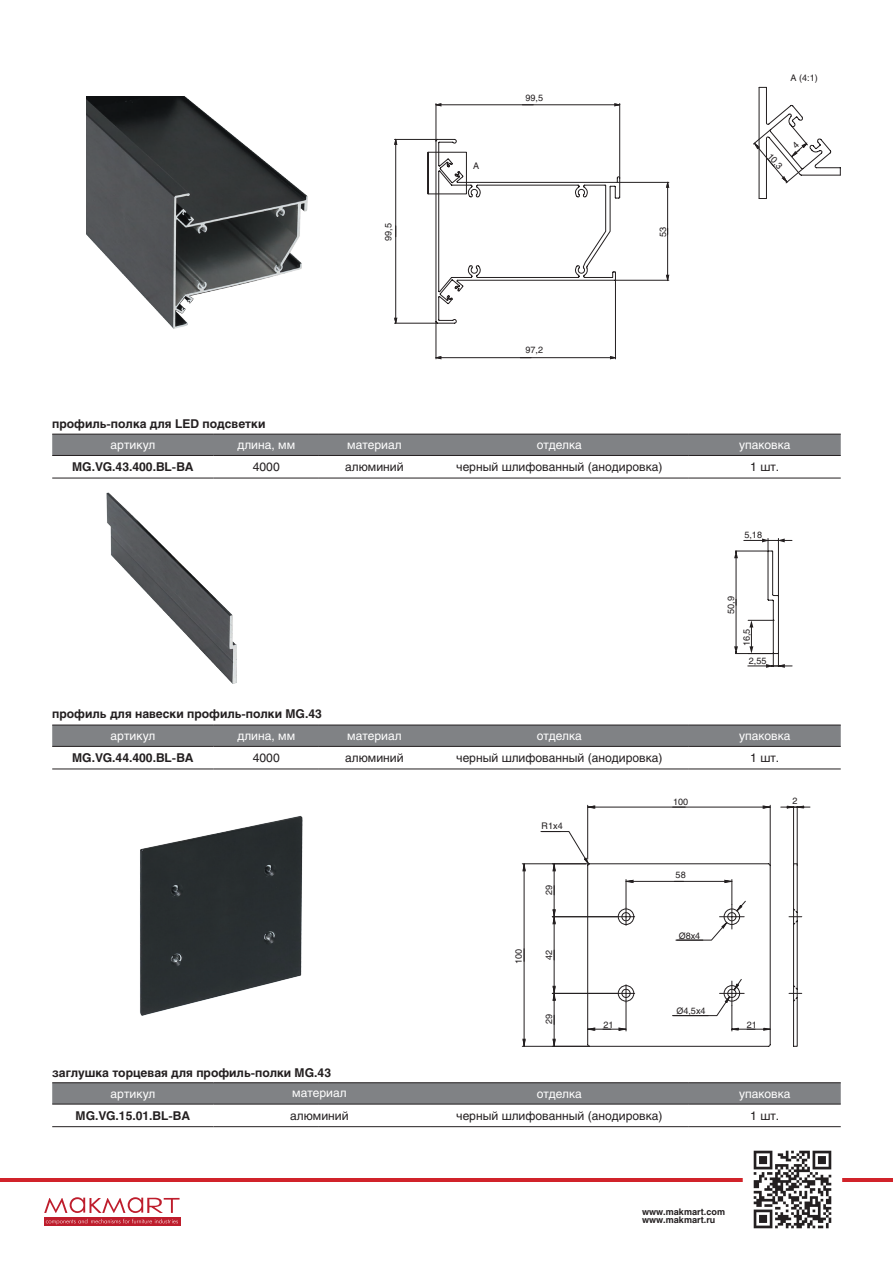
<style>
.page{position:relative;width:893px;height:1263px;background:#fff}
.page>*{position:absolute;margin:0;border:0;box-sizing:border-box;transform-origin:0 0}
.t1{font:700 12px "Helios";color:#231f20}
.t2{font:12px "Helios";color:#231f20}
.t3{font:12px "Helios";color:#fff}
.схемы{font:9px "Helios";color:#231f20}
.t4{font:700 9px/8.6px "Helios";color:#231f20}
.s1{font-family:"Arial"}
</style>
<div class="page">
<hr style="left:0;top:1178px;width:893px;height:3px;background:#d1232a">
<img style="left:746px;top:1150px;width:93px;height:79px">
<div style="left:44px;top:1217px;width:136px;height:9px;background:#be1d2c"></div>
<svg style="left:46px;top:1219px;width:132px;height:5px"></svg>
<svg style="left:44px;top:1197px;width:136px;height:16px"></svg>
<div style="left:52px;top:435px;width:789px;height:20px;background:#808285"></div>
<hr style="left:52px;top:434px;width:162px;height:1px;background:#231f20">
<hr style="left:214px;top:434px;width:105px;height:1px;background:#231f20">
<hr style="left:319px;top:434px;width:111px;height:1px;background:#231f20">
<hr style="left:430px;top:434px;width:259px;height:1px;background:#231f20">
<hr style="left:689px;top:434px;width:152px;height:1px;background:#231f20">
<hr style="left:52px;top:455px;width:162px;height:1px;background:#231f20">
<hr style="left:214px;top:455px;width:105px;height:1px;background:#231f20">
<hr style="left:319px;top:455px;width:111px;height:1px;background:#231f20">
<hr style="left:430px;top:455px;width:259px;height:1px;background:#231f20">
<hr style="left:689px;top:455px;width:152px;height:1px;background:#231f20">
<hr style="left:52px;top:478px;width:162px;height:1px;background:#231f20">
<hr style="left:214px;top:478px;width:105px;height:1px;background:#231f20">
<hr style="left:319px;top:478px;width:111px;height:1px;background:#231f20">
<hr style="left:430px;top:478px;width:259px;height:1px;background:#231f20">
<hr style="left:689px;top:478px;width:152px;height:1px;background:#231f20">
<div style="left:52px;top:726px;width:789px;height:20px;background:#808285"></div>
<hr style="left:52px;top:725px;width:162px;height:1px;background:#231f20">
<hr style="left:214px;top:725px;width:105px;height:1px;background:#231f20">
<hr style="left:319px;top:725px;width:111px;height:1px;background:#231f20">
<hr style="left:430px;top:725px;width:259px;height:1px;background:#231f20">
<hr style="left:689px;top:725px;width:152px;height:1px;background:#231f20">
<hr style="left:52px;top:746px;width:162px;height:1px;background:#231f20">
<hr style="left:214px;top:746px;width:105px;height:1px;background:#231f20">
<hr style="left:319px;top:746px;width:111px;height:1px;background:#231f20">
<hr style="left:430px;top:746px;width:259px;height:1px;background:#231f20">
<hr style="left:689px;top:746px;width:152px;height:1px;background:#231f20">
<hr style="left:52px;top:768px;width:162px;height:1px;background:#231f20">
<hr style="left:214px;top:768px;width:105px;height:1px;background:#231f20">
<hr style="left:319px;top:768px;width:111px;height:1px;background:#231f20">
<hr style="left:430px;top:768px;width:259px;height:1px;background:#231f20">
<hr style="left:689px;top:768px;width:152px;height:1px;background:#231f20">
<svg style="left:52px;top:1083px;width:789px;height:21px;background:#7d7e81"></svg>
<hr style="left:52px;top:1082px;width:162px;height:1px;background:#231f20">
<hr style="left:214px;top:1082px;width:105px;height:1px;background:#231f20">
<hr style="left:319px;top:1082px;width:111px;height:1px;background:#231f20">
<hr style="left:430px;top:1082px;width:259px;height:1px;background:#231f20">
<hr style="left:689px;top:1082px;width:152px;height:1px;background:#231f20">
<hr style="left:52px;top:1104px;width:162px;height:1px;background:#231f20">
<hr style="left:214px;top:1104px;width:105px;height:1px;background:#231f20">
<hr style="left:319px;top:1104px;width:111px;height:1px;background:#231f20">
<hr style="left:430px;top:1104px;width:259px;height:1px;background:#231f20">
<hr style="left:689px;top:1104px;width:152px;height:1px;background:#231f20">
<hr style="left:52px;top:1126px;width:162px;height:1px;background:#231f20">
<hr style="left:214px;top:1126px;width:105px;height:1px;background:#231f20">
<hr style="left:319px;top:1126px;width:111px;height:1px;background:#231f20">
<hr style="left:430px;top:1126px;width:259px;height:1px;background:#231f20">
<hr style="left:689px;top:1126px;width:152px;height:1px;background:#231f20">
<img style="left:140px;top:816px;width:163px;height:200px">
<img style="left:86px;top:97px;width:222px;height:232px">
<img style="left:106px;top:492px;width:131px;height:192px">
<svg style="left:522px;top:864px;width:4px;height:182px"></svg>
<hr style="left:522px;top:1046px;width:67px;height:1px;background:#231f20">
<hr style="left:522px;top:863px;width:64px;height:1px;background:#231f20">
<svg style="left:540px;top:805px;width:271px;height:242px"></svg>
<svg style="left:435px;top:356px;width:182px;height:3px"></svg>
<hr style="left:436px;top:322px;width:1px;height:37px;background:#231f20">
<hr style="left:615px;top:280px;width:1px;height:79px;background:#231f20">
<hr style="left:736px;top:557px;width:1px;height:91px;background:#231f20">
<svg style="left:734px;top:552px;width:4px;height:6px"></svg>
<svg style="left:734px;top:646px;width:4px;height:7px"></svg>
<hr style="left:735px;top:551px;width:34px;height:1px;background:#231f20">
<hr style="left:735px;top:653px;width:39px;height:1px;background:#231f20">
<svg style="left:744px;top:538px;width:48px;height:130px"></svg>
<svg style="left:394px;top:87px;width:447px;height:240px"></svg>
<p class="t1" style="left:52px;top:417px;width:215px">профиль-полка для LED подсветки</p>
<p class="схемы" style="left:383px;top:241px;width:19px;rotate:-90deg">99,5</p>
<p class="схемы" style="left:473px;top:161px;width:8px">А</p>
<p class="схемы" style="left:525px;top:92px;width:19px">99,5</p>
<p class="схемы" style="left:525px;top:345px;width:19px">97,2</p>
<p class="схемы" style="left:658px;top:237px;width:12px;rotate:-90deg">53</p>
<p class="схемы" style="left:790px;top:73px;width:29px">А (4:1)</p>
<p class="схемы" style="left:773px;top:151px;width:19px;rotate:47deg">10,3</p>
<p class="t3" style="left:111px;top:438px;width:46px">артикул</p>
<p class="t3" style="left:237px;top:438px;width:59px">длина, мм</p>
<p class="t3" style="left:347px;top:438px;width:56px">материал</p>
<p class="t3" style="left:537px;top:438px;width:47px">отделка</p>
<p class="t3" style="left:739px;top:438px;width:53px">упаковка</p>
<p class="t1" style="left:72px;top:460px;width:123px">MG.VG.43.400.BL-BA</p>
<p class="t2" style="left:253px;top:460px;width:28px">4000</p>
<p class="t2" style="left:345px;top:460px;width:60px">алюминий</p>
<p class="t2" style="left:456px;top:460px;width:208px">черный шлифованный (анодировка)</p>
<p class="t2" style="left:750px;top:460px;width:31px">1 шт.</p>
<p class="схемы" style="left:744px;top:530px;width:19px">5,18</p>
<p class="схемы" style="left:726px;top:614px;width:19px;rotate:-90deg">50,9</p>
<p class="схемы" style="left:741px;top:646px;width:19px;rotate:-90deg">16,5</p>
<p class="t1" style="left:52px;top:706px;width:271px">профиль для навески профиль-полки MG.43</p>
<p class="схемы" style="left:749px;top:655px;width:19px">2,55</p>
<p class="t3" style="left:111px;top:729px;width:46px">артикул</p>
<p class="t3" style="left:237px;top:729px;width:59px">длина, мм</p>
<p class="t3" style="left:347px;top:729px;width:56px">материал</p>
<p class="t3" style="left:537px;top:729px;width:47px">отделка</p>
<p class="t3" style="left:739px;top:729px;width:53px">упаковка</p>
<p class="t1" style="left:72px;top:751px;width:123px">MG.VG.44.400.BL-BA</p>
<p class="t2" style="left:253px;top:751px;width:28px">4000</p>
<p class="t2" style="left:345px;top:751px;width:60px">алюминий</p>
<p class="t2" style="left:456px;top:751px;width:208px">черный шлифованный (анодировка)</p>
<p class="t2" style="left:750px;top:751px;width:31px">1 шт.</p>
<p class="t1" style="left:52px;top:1065px;width:280px">заглушка торцевая для профиль-полки MG.43</p>
<p class="схемы" style="left:542px;top:820px;width:23px">R1х4</p>
<p class="схемы" style="left:513px;top:964px;width:17px;rotate:-90deg">100</p>
<p class="схемы" style="left:544px;top:895px;width:12px;rotate:-90deg">29</p>
<p class="схемы" style="left:544px;top:959px;width:12px;rotate:-90deg">42</p>
<p class="схемы" style="left:544px;top:1024px;width:12px;rotate:-90deg">29</p>
<p class="схемы" style="left:673px;top:796px;width:17px">100</p>
<p class="схемы" style="left:676px;top:870px;width:12px">58</p>
<p class="схемы" style="left:679px;top:930px;width:23px"><span class="s1">Ø</span>8х4</p>
<p class="схемы" style="left:676px;top:1005px;width:31px"><span class="s1">Ø</span>4,5х4</p>
<p class="схемы" style="left:603px;top:1019px;width:12px">21</p>
<p class="схемы" style="left:747px;top:1019px;width:12px">21</p>
<p class="схемы" style="left:792px;top:795px;width:7px">2</p>
<p class="t3" style="left:111px;top:1087px;width:46px">артикул</p>
<p class="t3" style="left:292px;top:1086px;width:56px">материал</p>
<p class="t3" style="left:537px;top:1087px;width:47px">отделка</p>
<p class="t3" style="left:739px;top:1087px;width:53px">упаковка</p>
<p class="t1" style="left:76px;top:1109px;width:116px">MG.VG.15.01.BL-ВА</p>
<p class="t2" style="left:290px;top:1109px;width:60px">алюминий</p>
<p class="t2" style="left:456px;top:1109px;width:208px">черный шлифованный (анодировка)</p>
<p class="t2" style="left:750px;top:1109px;width:31px">1 шт.</p>
<p class="t4" style="left:642px;top:1207px;width:84px">www.makmart.com www.makmart.ru</p>
</div>
